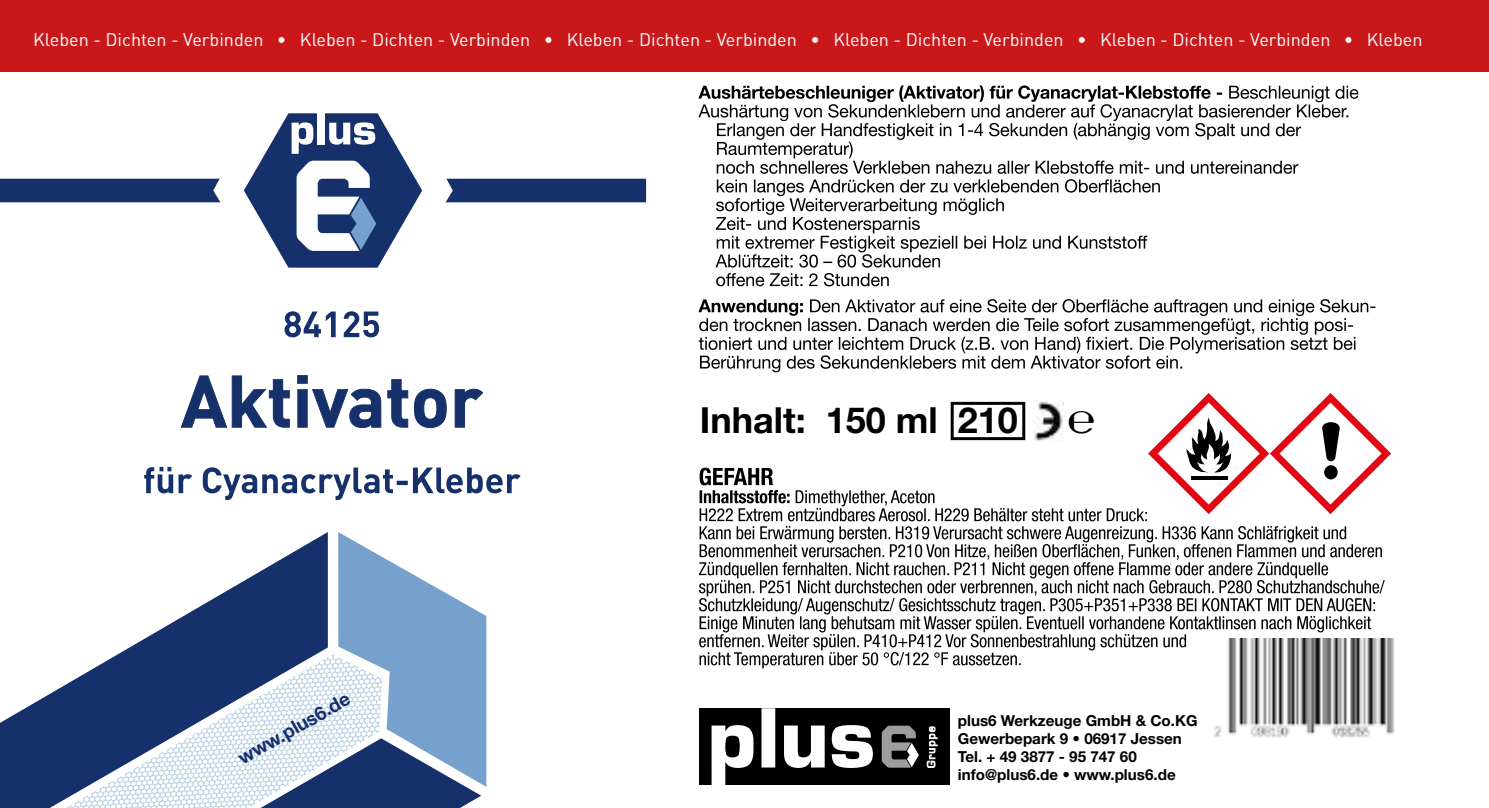
<style>
.page{position:relative;width:1489px;height:808px;background:#fff}
.page>*{position:absolute;margin:0;border:0;box-sizing:border-box;transform-origin:0 0}
.t1{font:700 36px "Helvetica Neue";color:#000}
.t2{font:italic 700 36px "Calibri";color:#000}
.t3{font:700 19.2px "Helvetica Neue";color:#16306b}
.t4{font:18px "DIN Pro";color:#fff}
.t5{font:700 15.3px/18.3px "Helvetica Neue";color:#000}
</style>
<div class="page">
<div style="left:699px;top:708px;width:251px;height:77px;background:#000"></div>
<svg style="left:711px;top:708px;width:161px;height:77px"></svg>
<svg style="left:881px;top:726px;width:37px;height:42px"></svg>
<svg style="left:926px;top:726px;width:11px;height:42px"></svg>
<div style="left:0;top:179px;width:220px;height:23px;background:#16306b"></div>
<svg style="left:244px;top:113px;width:179px;height:155px"></svg>
<div style="left:445px;top:179px;width:201px;height:23px;background:#16306b"></div>
<svg style="left:0;top:571px;width:260px;height:237px"></svg>
<svg style="left:260px;top:532px;width:226px;height:276px"></svg>
<div style="left:0;top:0;width:1488px;height:72px;background:#ca181a"></div>
<svg style="left:698px;top:299px;width:677px;height:73px"></svg>
<svg style="left:698px;top:85px;width:660px;height:201px"></svg>
<img style="left:1214px;top:638px;width:181px;height:100px">
<svg style="left:144px;top:467px;width:376px;height:33px"></svg>
<svg style="left:180px;top:375px;width:303px;height:53px"></svg>
<svg style="left:284px;top:311px;width:95px;height:26px"></svg>
<svg style="left:699px;top:393px;width:691px;height:275px"></svg>
<p class="t4" style="left:33px;top:27px;width:1390px">Kleben - Dichten - Verbinden • Kleben - Dichten - Verbinden • Kleben - Dichten - Verbinden • Kleben - Dichten - Verbinden • Kleben - Dichten - Verbinden • Kleben</p>
<p class="t3" style="left:233px;top:749px;width:127px;rotate:-30deg">www.plus6.de</p>
<h1 class="t1" style="left:699px;top:398px;width:319px">Inhalt: 150 ml 210</h1>
<h1 class="t2" style="left:1067px;top:399px;width:28px">℮</h1>
<p class="t5" style="left:957px;top:711px;width:241px">plus6 Werkzeuge GmbH &amp; Co.KG<br>Gewerbepark 9 • 06917 Jessen<br>Tel. + 49 3877 - 95 747 60 info@plus6.de • www.plus6.de</p>
</div>
